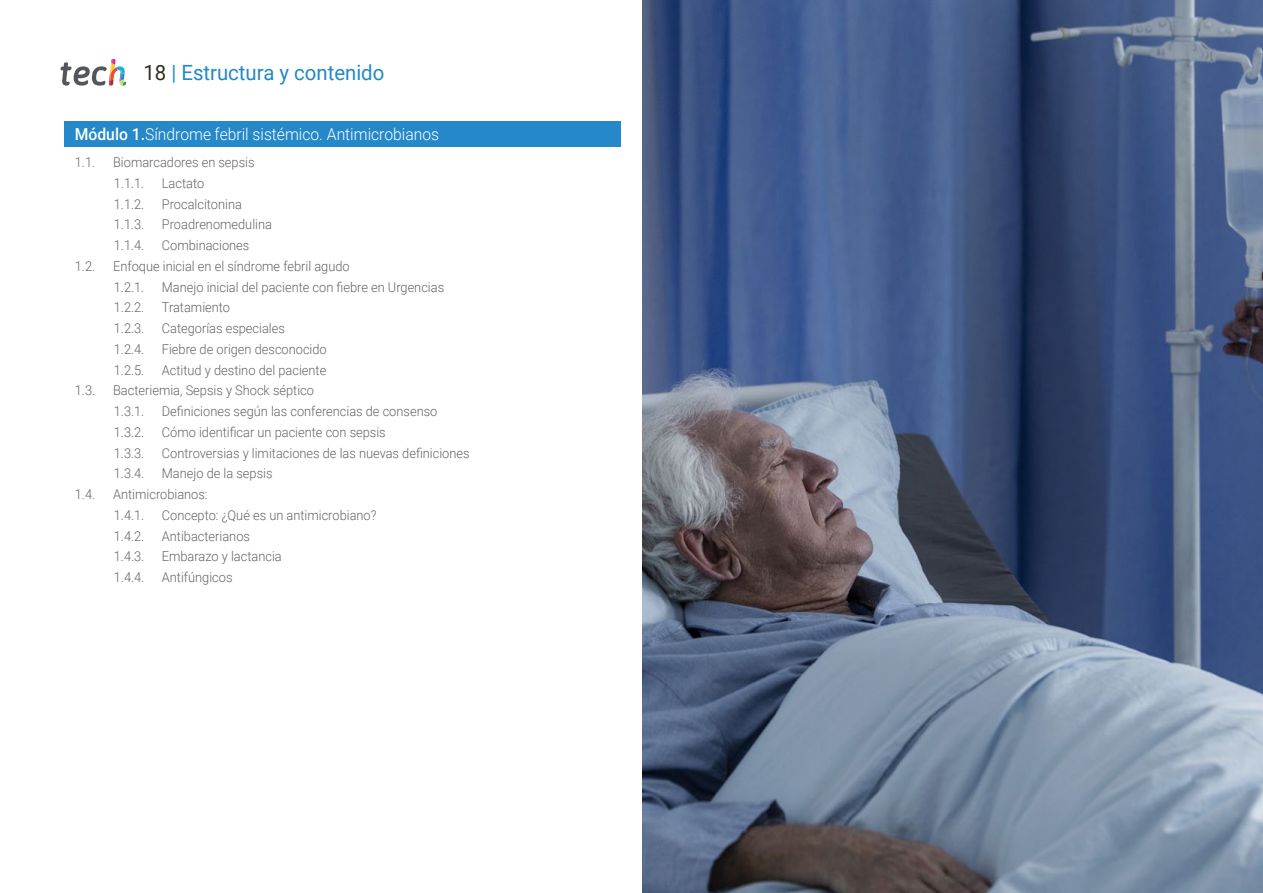
<style>
.page{position:relative;width:1263px;height:893px;background:#fff}
.page>*{position:absolute;margin:0;border:0;box-sizing:border-box;transform-origin:0 0}
.t1{font:21px "Roboto";color:#2488c9}
.t2{font:300 16.5px "Roboto";color:#fff;scale:.95 1}
.t3{font:300 13.5px/20.7px "Roboto";color:#61646a;scale:.95 1}
.s1{color:#312e20}
.s2{font-weight:500}
</style>
<div class="page">
<svg style="left:61px;top:59px;width:65px;height:27px"></svg>
<div style="left:64px;top:121px;width:557px;height:25px;background:#2488c9"></div>
<img style="left:642px;top:0;width:621px;height:893px">
<h1 class="t1" style="left:144px;top:57px;width:242px"><span class="s1">18</span> | Estructura y contenido</h1>
<p class="t2" style="left:75px;top:123px;width:385px"><span class="s2">Módulo 1.</span>Síndrome febril sistémico. Antimicrobianos</p>
<p class="t3" style="left:75px;top:151px;width:23px">1.1.</p>
<p class="t3" style="left:113px;top:151px;width:150px">Biomarcadores en sepsis<br>1.1.1.</p>
<p class="t3" style="left:162px;top:172px;width:46px">Lactato</p>
<p class="t3" style="left:114px;top:193px;width:34px">1.1.2.</p>
<p class="t3" style="left:162px;top:193px;width:86px">Procalcitonina</p>
<p class="t3" style="left:114px;top:214px;width:34px">1.1.3.</p>
<p class="t3" style="left:162px;top:214px;width:117px">Proadrenomedulina</p>
<p class="t3" style="left:114px;top:234px;width:34px">1.1.4.</p>
<p class="t3" style="left:162px;top:234px;width:94px">Combinaciones</p>
<p class="t3" style="left:75px;top:255px;width:23px">1.2.</p>
<p class="t3" style="left:113px;top:255px;width:251px">Enfoque inicial en el síndrome febril agudo<br>1.2.1.</p>
<p class="t3" style="left:162px;top:276px;width:299px">Manejo inicial del paciente con fiebre en Urgencias</p>
<p class="t3" style="left:114px;top:297px;width:34px">1.2.2.</p>
<p class="t3" style="left:162px;top:297px;width:73px">Tratamiento</p>
<p class="t3" style="left:114px;top:317px;width:34px">1.2.3.</p>
<p class="t3" style="left:162px;top:317px;width:131px">Categorías especiales</p>
<p class="t3" style="left:114px;top:338px;width:34px">1.2.4.</p>
<p class="t3" style="left:162px;top:338px;width:175px">Fiebre de origen desconocido</p>
<p class="t3" style="left:114px;top:359px;width:34px">1.2.5.</p>
<p class="t3" style="left:162px;top:359px;width:175px">Actitud y destino del paciente</p>
<p class="t3" style="left:75px;top:380px;width:23px">1.3.</p>
<p class="t3" style="left:113px;top:380px;width:213px">Bacteriemia, Sepsis y Shock séptico<br>1.3.1.</p>
<p class="t3" style="left:162px;top:400px;width:292px">Definiciones según las conferencias de consenso</p>
<p class="t3" style="left:114px;top:421px;width:34px">1.3.2.</p>
<p class="t3" style="left:162px;top:421px;width:237px">Cómo identificar un paciente con sepsis</p>
<p class="t3" style="left:114px;top:442px;width:34px">1.3.3.</p>
<p class="t3" style="left:162px;top:442px;width:325px">Controversias y limitaciones de las nuevas definiciones</p>
<p class="t3" style="left:114px;top:463px;width:34px">1.3.4.</p>
<p class="t3" style="left:162px;top:463px;width:118px">Manejo de la sepsis</p>
<p class="t3" style="left:75px;top:483px;width:23px">1.4.</p>
<p class="t3" style="left:113px;top:483px;width:101px">Antimicrobianos:<br>1.4.1.</p>
<p class="t3" style="left:162px;top:504px;width:228px">Concepto: ¿Qué es un antimicrobiano?</p>
<p class="t3" style="left:114px;top:525px;width:34px">1.4.2.</p>
<p class="t3" style="left:162px;top:525px;width:94px">Antibacterianos</p>
<p class="t3" style="left:114px;top:546px;width:34px">1.4.3.</p>
<p class="t3" style="left:162px;top:546px;width:128px">Embarazo y lactancia</p>
<p class="t3" style="left:114px;top:566px;width:34px">1.4.4.</p>
<p class="t3" style="left:162px;top:566px;width:76px">Antifúngicos</p>
</div>
